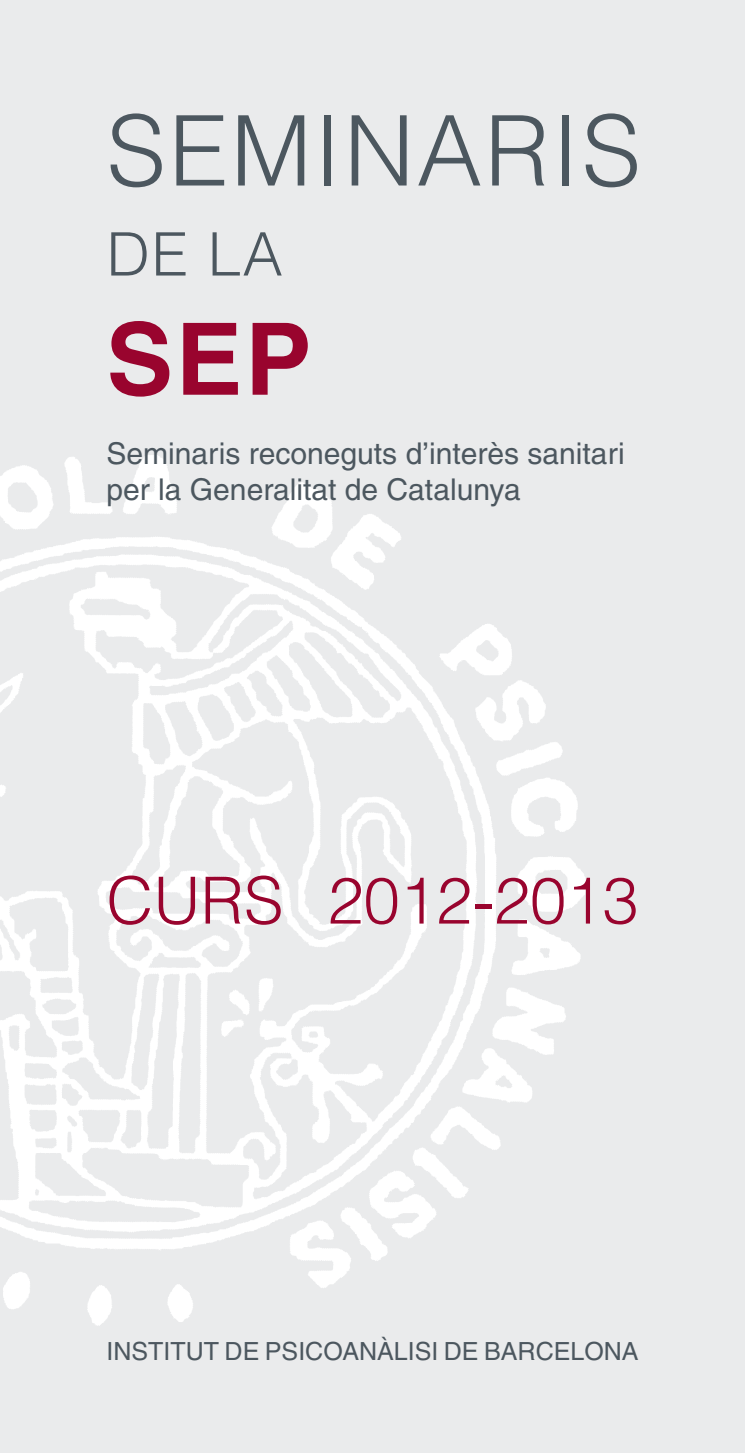
<style>
.page{position:relative;width:745px;height:1453px;background:#fff}
.page>*{position:absolute;margin:0;border:0;box-sizing:border-box;transform-origin:0 0}
.t1{font:700 100px "Helvetica";color:#99042e}
.t2{font:300 97.5px "Helvetica";letter-spacing:.025em;color:#4c575f}
.t3{font:300 65px "Helvetica";color:#99042e}
.t4{font:300 60px "Helvetica";color:#4c575f}
.t5{font:30px/36px "Helvetica";color:#4c575f}
.t6{font:25px "Helvetica";color:#4c575f}
</style>
<div class="page">
<div style="left:0;top:0;width:744px;height:1453px;background:#eaebec"></div>
<img style="left:0;top:455px;width:586px;height:871px">
<h2 class="t2" style="left:106px;top:90px;width:536px">SEMINARIS</h2>
<h3 class="t4" style="left:106px;top:217px;width:178px">DE LA</h3>
<h1 class="t1" style="left:106px;top:298px;width:207px">SEP</h1>
<p class="t5" style="left:106px;top:436px;width:519px">Seminaris reconeguts d’interès sanitari per la Generalitat de Catalunya</p>
<h3 class="t3" style="left:106px;top:860px;width:533px">CURS 2012-2013</h3>
<p class="t6" style="left:106px;top:1337px;width:533px">INSTITUT DE PSICOANÀLISI DE BARCELONA</p>
</div>
